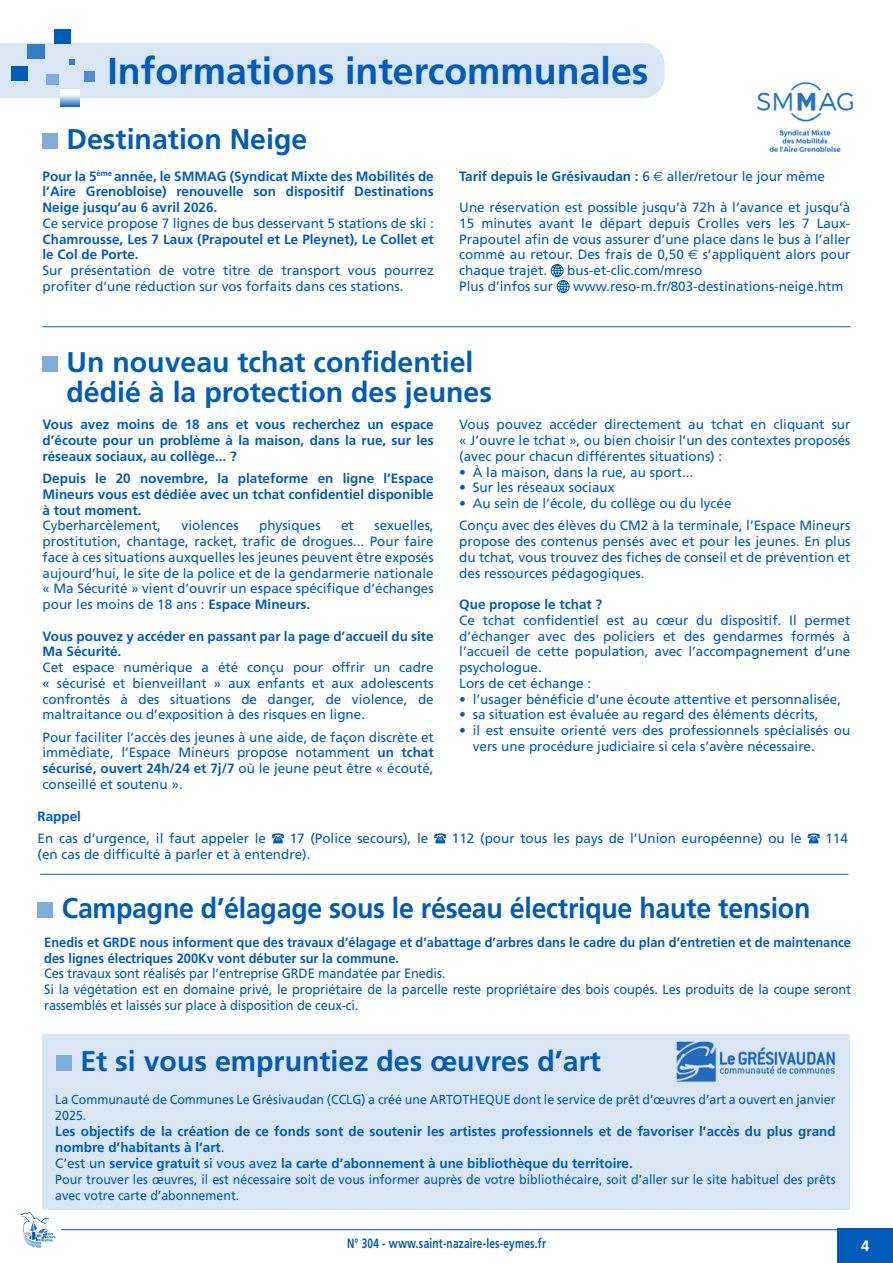
<style>
.page{position:relative;width:893px;height:1263px;background:#fff}
.page>*{position:absolute;margin:0;border:0;box-sizing:border-box;transform-origin:0 0}
.t1{font:700 37.5px "Frutiger";color:#005cb9}
.t2{font:700 28.5px/30px "Frutiger";color:#005cb9}
.t3{font:700 28.5px "Frutiger";color:#005cb9;scale:.94 1}
.t4{font:700 15px "Frutiger";color:#fff}
.t5{font:13.5px/15.8px "Frutiger";color:#005cb9;text-align:justify}
.t6{font:700 13.5px/15.8px "Frutiger";color:#005cb9;text-align:justify}
.t7{font:13.5px/15.8px "Frutiger";color:#005cb9;scale:.95 1}
.t8{font:700 13.5px/15.8px "Frutiger";color:#005cb9;scale:.95 1}
.t9{font:700 13.5px "Frutiger";letter-spacing:.02em;color:#005cb9;scale:.75 1}
.t10{font:13.05px/16px "Frutiger";color:#005cb9;scale:.95 1}
.s1{font-weight:400}
.s2{font-family:"Euro Sans";font-weight:400}
.s3{font-family:"Euro Sans"}
.s4{font-weight:700}
</style>
<div class="page">
<div style="left:838px;top:1229px;width:55px;height:34px;background:#005cb9"></div>
<hr style="left:61px;top:1229px;width:785px;height:1px;background:#005cb9">
<svg style="left:20px;top:1212px;width:35px;height:35px"></svg>
<div style="left:43px;top:1034px;width:807px;height:175px;background:#d9e7f4"></div>
<svg style="left:60px;top:98px;width:2px;height:9px"></svg>
<div style="left:54px;top:30px;width:14px;height:14px;background:#005cb9"></div>
<svg style="left:62px;top:98px;width:18px;height:9px"></svg>
<div style="left:56px;top:30px;width:14px;height:14px;background:#005cb9"></div>
<div style="left:0;top:43px;width:664px;height:55px;background:#d9e7f4"></div>
<div style="left:48px;top:75px;width:11px;height:10px;background:#80aedc"></div>
<div style="left:85px;top:71px;width:10px;height:10px;background:#4d8dce"></div>
<hr style="left:42px;top:326px;width:809px;height:1px;background:#005cb9">
<hr style="left:40px;top:874px;width:808px;height:1px;background:#005cb9">
<svg style="left:550px;top:264px;width:20px;height:29px"></svg>
<div style="left:43px;top:134px;width:15px;height:15px;background:#80aedc"></div>
<div style="left:43px;top:357px;width:15px;height:15px;background:#80aedc"></div>
<img style="left:676px;top:1041px;width:160px;height:41px">
<img style="left:757px;top:82px;width:97px;height:70px">
<div style="left:56px;top:1055px;width:16px;height:15px;background:#80aedc"></div>
<div style="left:38px;top:902px;width:15px;height:16px;background:#80aedc"></div>
<svg style="left:272px;top:833px;width:12px;height:10px"></svg>
<svg style="left:434px;top:833px;width:12px;height:10px"></svg>
<svg style="left:807px;top:833px;width:13px;height:10px"></svg>
<h1 class="t1" style="left:107px;top:49px;width:543px">Informations intercommunales</h1>
<h2 class="t2" style="left:67px;top:124px;width:242px">Destination Neige</h2>
<p class="t6" style="left:43px;top:168px;width:393px">Pour la 5<sup>ème</sup> année, le SMMAG (Syndicat Mixte des Mobilités de l’Aire Grenobloise) renouvelle son dispositif Destinations Neige jusqu’au 6 avril 2026.</p>
<p class="t5" style="left:43px;top:215px;width:393px">Ce service propose 7 lignes de bus desservant 5 stations de ski :</p>
<p class="t6" style="left:43px;top:231px;width:393px">Chamrousse, Les 7 Laux (Prapoutel et Le Pleynet), Le Collet et le Col de Porte.</p>
<p class="t5" style="left:43px;top:262px;width:393px">Sur présentation de votre titre de transport vous pourrez profiter d’une réduction sur vos forfaits dans ces stations.</p>
<p class="t6" style="left:459px;top:168px;width:367px">Tarif depuis le Grésivaudan : <span class="s1">6</span> <span class="s2">€</span> <span class="s1">aller/retour le jour même</span></p>
<p class="t5" style="left:459px;top:199px;width:393px">Une réservation est possible jusqu’à 72h à l’avance et jusqu’à 15 minutes avant le départ depuis Crolles vers les 7 Laux-Prapoutel afin de vous assurer d’une place dans le bus à l’aller comme au retour. Des frais de 0,50 <span class="s3">€</span> s’appliquent alors pour chaque trajet.</p>
<p class="t5" style="left:567px;top:263px;width:136px">bus-et-clic.com/mreso</p>
<p class="t5" style="left:459px;top:279px;width:95px">Plus d’infos sur</p>
<p class="t5" style="left:573px;top:279px;width:272px">www.reso-m.fr/803-destinations-neige.htm</p>
<h2 class="t2" style="left:67px;top:347px;width:427px">Un nouveau tchat confidentiel dédié à la protection des jeunes</h2>
<p class="t6" style="left:43px;top:417px;width:393px">Vous avez moins de 18 ans et vous recherchez un espace d’écoute pour un problème à la maison, dans la rue, sur les réseaux sociaux, au collège... ?</p>
<p class="t6" style="left:43px;top:470px;width:393px">Depuis le 20 novembre, la plateforme en ligne l’Espace Mineurs vous est dédiée avec un tchat confidentiel disponible à tout moment.</p>
<p class="t5" style="left:43px;top:518px;width:120px">Cyberharcèlement,</p>
<p class="t5" style="left:182px;top:518px;width:59px">violences</p>
<p class="t5" style="left:259px;top:518px;width:63px">physiques</p>
<p class="t5" style="left:341px;top:518px;width:14px">et</p>
<p class="t5" style="left:43px;top:518px;width:393px;text-indent:332px">sexuelles, prostitution, chantage, racket, trafic de drogues... Pour faire face à ces situations auxquelles les jeunes peuvent être exposés aujourd’hui, le site de la police et de la gendarmerie nationale « Ma Sécurité » vient d’ouvrir un espace spécifique d’échanges pour les moins de 18 ans : <span class="s4">Espace Mineurs.</span></p>
<p class="t6" style="left:43px;top:628px;width:393px">Vous pouvez y accéder en passant par la page d’accueil du site<br>Ma Sécurité.</p>
<p class="t5" style="left:43px;top:659px;width:393px">Cet espace numérique a été conçu pour offrir un cadre « sécurisé et bienveillant » aux enfants et aux adolescents confrontés à des situations de danger, de violence, de maltraitance ou d’exposition à des risques en ligne.</p>
<p class="t5" style="left:43px;top:729px;width:393px">Pour faciliter l’accès des jeunes à une aide, de façon discrète et immédiate, l’Espace Mineurs propose notamment <span class="s4">un tchat sécurisé, ouvert 24h/24 et 7j/7</span> où le jeune peut être « écouté, conseillé et soutenu ».</p>
<p class="t5" style="left:459px;top:417px;width:393px">Vous pouvez accéder directement au tchat en cliquant sur « J’ouvre le tchat », ou bien choisir l’un des contextes proposés (avec pour chacun différentes situations) :</p>
<p class="t5" style="left:459px;top:464px;width:236px">• À la maison, dans la rue, au sport...</p>
<p class="t5" style="left:459px;top:480px;width:157px">• Sur les réseaux sociaux</p>
<p class="t5" style="left:459px;top:492px;width:393px;line-height:22.2px">• Au sein de l’école, du collège ou du lycée<br>Conçu avec des élèves du CM2 à la terminale, l’Espace Mineurs</p>
<p class="t5" style="left:459px;top:533px;width:393px">propose des contenus pensés avec et pour les jeunes. En plus du tchat, vous trouvez des fiches de conseil et de prévention et des ressources pédagogiques.</p>
<p class="t6" style="left:459px;top:596px;width:145px">Que propose le tchat ?</p>
<p class="t5" style="left:459px;top:612px;width:393px;text-align:left">Ce tchat confidentiel est au cœur du dispositif. Il permet d’échanger avec des policiers et des gendarmes formés à l’accueil de cette population, avec l’accompagnement d’une psychologue.<br>Lors de cet échange :</p>
<p class="t5" style="left:459px;top:691px;width:383px">• l’usager bénéficie d’une écoute attentive et personnalisée,</p>
<p class="t5" style="left:459px;top:707px;width:361px">• sa situation est évaluée au regard des éléments décrits,</p>
<p class="t5" style="left:473px;top:722px;width:379px;text-indent:-14px">• il est ensuite orienté vers des professionnels spécialisés ou vers une procédure judiciaire si cela s’avère nécessaire.</p>
<p class="t6" style="left:38px;top:809px;width:45px">Rappel</p>
<p class="t5" style="left:38px;top:831px;width:230px">En cas d’urgence, il faut appeler le</p>
<p class="t5" style="left:290px;top:831px;width:140px">17 (Police secours), le</p>
<p class="t5" style="left:452px;top:831px;width:351px">112 (pour tous les pays de l’Union européenne) ou le</p>
<p class="t5" style="left:825px;top:831px;width:24px">114</p>
<p class="t5" style="left:38px;top:846px;width:274px">(en cas de difficulté à parler et à entendre).</p>
<h2 class="t3" style="left:62px;top:891px;width:798px">Campagne d’élagage sous le réseau électrique haute tension</h2>
<p class="t8" style="left:44px;top:934px;width:851px">Enedis et GRDE nous informent que des travaux d’élagage et d’abattage d’arbres dans le cadre du plan d’entretien et de maintenance des lignes électriques 200Kv vont débuter sur la commune.</p>
<p class="t7" style="left:44px;top:966px;width:851px">Ces travaux sont réalisés par l’entreprise GRDE mandatée par Enedis.<br>Si la végétation est en domaine privé, le propriétaire de la parcelle reste propriétaire des bois coupés. Les produits de la coupe seront rassemblés et laissés sur place à disposition de ceux-ci.</p>
<h2 class="t2" style="left:80px;top:1045px;width:522px">Et si vous empruntiez des œuvres d’art</h2>
<p class="t10" style="left:55px;top:1092px;width:823px">La Communauté de Communes Le Grésivaudan (CCLG) a créé une ARTOTHEQUE dont le service de prêt d’œuvres d’art a ouvert en janvier<br>2025.</p>
<p class="t6" style="left:55px;top:1123px;width:782px;text-align:left">Les objectifs de la création de ce fonds sont de soutenir les artistes professionnels et de favoriser l’accès du plus grand nombre d’habitants à l’art<span class="s1">.<br>C’est un</span> service gratuit <span class="s1">si vous avez</span> la carte d’abonnement à une bibliothèque du territoire.</p>
<p class="t10" style="left:55px;top:1171px;width:823px">Pour trouver les œuvres, il est nécessaire soit de vous informer auprès de votre bibliothécaire, soit d’aller sur le site habituel des prêts avec votre carte d’abonnement.</p>
<p class="t9" style="left:347px;top:1235px;width:267px">N° 304 - www.saint-nazaire-les-eymes.fr</p>
<p class="t4" style="left:861px;top:1237px;width:10px">4</p>
</div>
